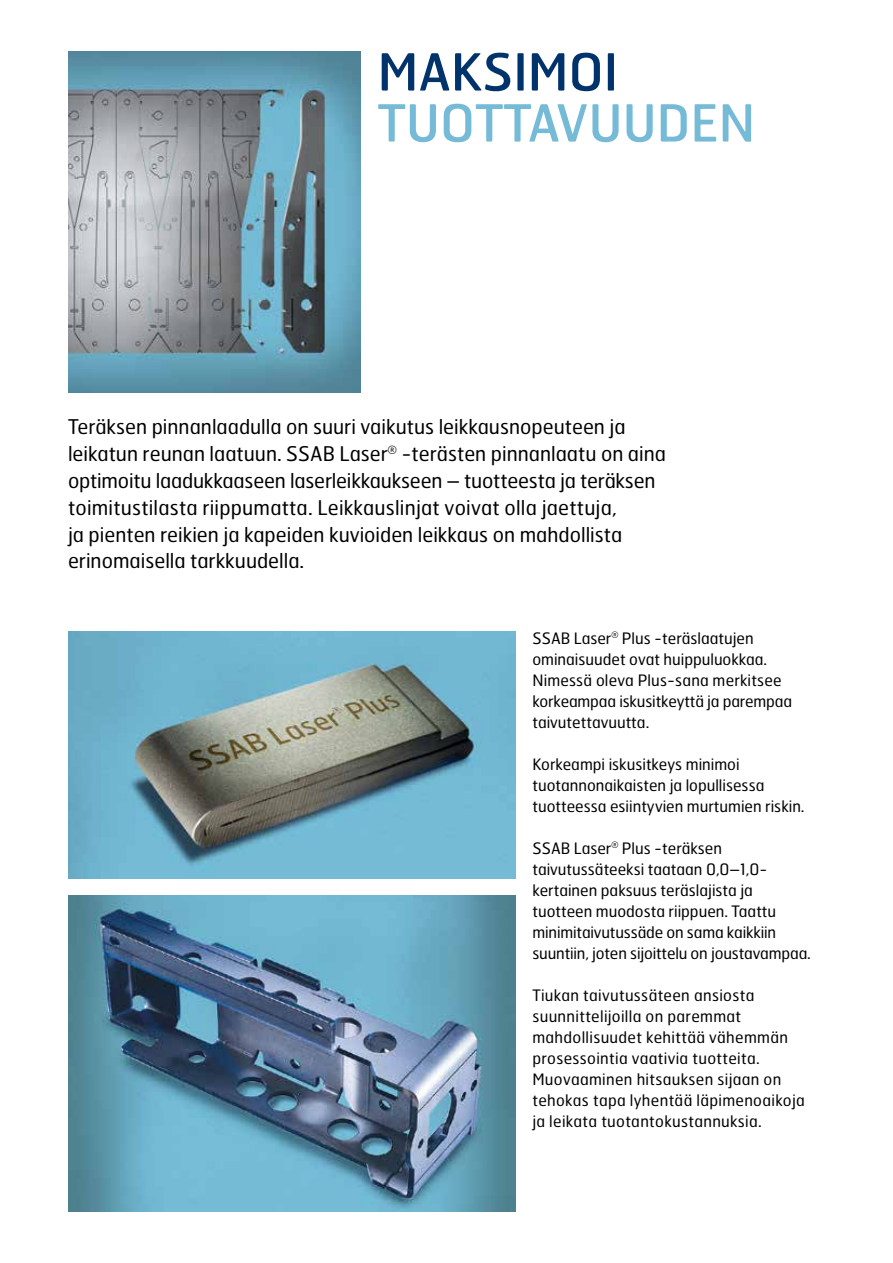
<style>
.page{position:relative;width:893px;height:1263px;background:#fff}
.page>*{position:absolute;margin:0;border:0;box-sizing:border-box;transform-origin:0 0}
.t1{font:51px "Hermes FB";color:#75bbd7}
.t2{font:51px "Hermes FB";color:#00336b}
.t3{font:20.25px/27px "Hermes FB";color:#000}
.t4{font:15.75px/21px "Hermes FB";color:#000}
.t5{font:15.75px/21px "Hermes FB";letter-spacing:.02em;color:#000}
</style>
<div class="page">
<img style="left:68px;top:631px;width:447px;height:247px">
<img style="left:68px;top:895px;width:447px;height:317px">
<img style="left:68px;top:51px;width:293px;height:341px">
<h1 class="t2" style="left:378px;top:39px;width:242px">MAKSIMOI</h1>
<h1 class="t1" style="left:378px;top:90px;width:379px">TUOTTAVUUDEN</h1>
<p class="t3" style="left:68px;top:412px;width:599px">Teräksen pinnanlaadulla on suuri vaikutus leikkausnopeuteen ja leikatun reunan laatuun. SSAB Laser<sup>®</sup> -terästen pinnanlaatu on aina optimoitu laadukkaaseen laserleikkaukseen – tuotteesta ja teräksen toimitustilasta riippumatta. Leikkauslinjat voivat olla jaettuja,<br>ja pienten reikien ja kapeiden kuvioiden leikkaus on mahdollista erinomaisella tarkkuudella.</p>
<p class="t4" style="left:532px;top:627px;width:261px">SSAB Laser<sup>®</sup> Plus -teräslaatujen ominaisuudet ovat huippuluokkaa.<br>Nimessä oleva Plus-sana merkitsee korkeampaa iskusitkeyttä ja parempaa taivutettavuutta.</p>
<p class="t4" style="left:532px;top:753px;width:274px">Korkeampi iskusitkeys minimoi tuotannonaikaisten ja lopullisessa tuotteessa esiintyvien murtumien riskin.</p>
<p class="t4" style="left:532px;top:837px;width:280px">SSAB Laser<sup>®</sup> Plus -teräksen taivutussäteeksi taataan 0,0–1,0- kertainen paksuus teräslajista ja tuotteen muodosta riippuen. Taattu minimitaivutussäde on sama kaikkiin suuntiin, joten sijoittelu on joustavampaa.</p>
<p class="t5" style="left:532px;top:984px;width:274px">Tiukan taivutussäteen ansiosta suunnittelijoilla on paremmat mahdollisuudet kehittää vähemmän prosessointia vaativia tuotteita.<br>Muovaaminen hitsauksen sijaan on tehokas tapa lyhentää läpimenoaikoja ja leikata tuotantokustannuksia.</p>
</div>
